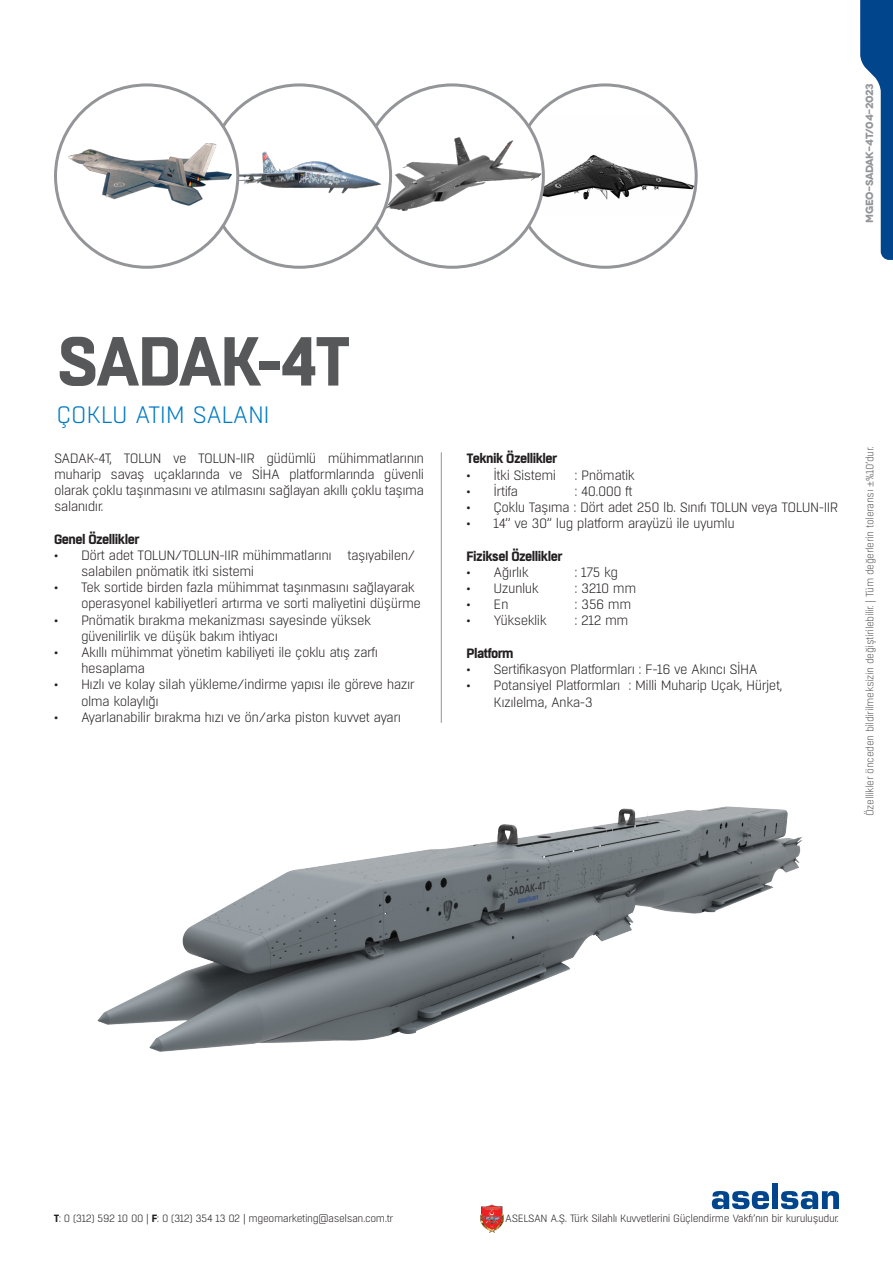
<style>
.page{position:relative;width:893px;height:1263px;background:#fff}
.page>*{position:absolute;margin:0;border:0;box-sizing:border-box;transform-origin:0 0}
.t1{font:700 69.15px "Boxed";letter-spacing:-.04em;color:#57585a}
.t2{font:300 23.7px "Boxed";letter-spacing:-.015em;color:#007ac2}
.t3{font:300 13.5px/16.2px "Boxed";letter-spacing:-.04em;color:#231f20}
.sda{font:700 13.5px "Boxed";letter-spacing:-.04em;color:#231f20}
.t4{font:300 10.5px "Boxed";letter-spacing:-.04em;color:#231f20}
.t5{font:300 10.5px "Boxed";letter-spacing:-.04em;color:#57585a}
.t6{font:700 10.5px "Novecentowide";letter-spacing:-.045em;color:#939598}
.s1{font-family:"Minion Pro";font-weight:400}
.s2{font-weight:700}
</style>
<div class="page">
<img style="left:480px;top:1204px;width:23px;height:28px">
<svg style="left:712px;top:1191px;width:57px;height:18px"></svg>
<div style="left:772px;top:1183px;width:6px;height:26px;background:#01468c"></div>
<svg style="left:781px;top:1191px;width:58px;height:18px"></svg>
<svg style="left:860px;top:0;width:33px;height:260px"></svg>
<img style="left:522px;top:116px;width:174px;height:99px">
<div style="left:361px;top:85px;width:182px;height:182px;background:#fff;border-radius:50%"></div>
<img style="left:382px;top:137px;width:161px;height:78px">
<div style="left:208px;top:85px;width:183px;height:182px;background:#fff;border-radius:50%"></div>
<img style="left:238px;top:142px;width:153px;height:68px">
<img style="left:56px;top:118px;width:182px;height:117px">
<hr style="left:441px;top:452px;width:1px;height:271px;background:#939598">
<img style="left:97px;top:806px;width:705px;height:246px">
<p class="t6" style="left:863px;top:223px;width:141px;rotate:-90deg">MGEO-SADAK-4T/04-2023</p>
<p class="t1" style="left:57px;top:315px;width:296px">SADAK-4T</p>
<p class="t2" style="left:57px;top:400px;width:215px">ÇOKLU ATIM SALANI</p>
<p class="t3" style="left:54px;top:450px;width:372px;text-align:justify">SADAK-4T, TOLUN ve TOLUN-IIR güdümlü mühimmatlarının muharip savaş uçaklarında ve SİHA platformlarında güvenli olarak çoklu taşınmasını ve atılmasını sağlayan akıllı çoklu taşıma salanıdır.</p>
<p class="sda" style="left:54px;top:530px;width:87px">Genel Özellikler</p>
<p class="t3" style="left:81px;top:547px;width:336px;text-indent:-27px">• Dört adet TOLUN/TOLUN-IIR mühimmatlarını taşıyabilen/ salabilen pnömatik itki sistemi</p>
<p class="t3" style="left:81px;top:580px;width:342px;text-indent:-27px">• Tek sortide birden fazla mühimmat taşınmasını sağlayarak operasyonel kabiliyetleri artırma ve sorti maliyetini düşürme</p>
<p class="t3" style="left:81px;top:612px;width:292px;text-indent:-27px">• Pnömatik bırakma mekanizması sayesinde yüksek güvenilirlik ve düşük bakım ihtiyacı</p>
<p class="t3" style="left:81px;top:644px;width:299px;text-indent:-27px">• Akıllı mühimmat yönetim kabiliyeti ile çoklu atış zarfı hesaplama</p>
<p class="t3" style="left:81px;top:677px;width:335px;text-indent:-27px">• Hızlı ve kolay silah yükleme/indirme yapısı ile göreve hazır olma kolaylığı</p>
<p class="t3" style="left:54px;top:709px;width:349px">• Ayarlanabilir bırakma hızı ve ön/arka piston kuvvet ayarı</p>
<p class="sda" style="left:467px;top:449px;width:92px">Teknik Özellikler</p>
<p class="t3" style="left:467px;top:467px;width:91px">• İtki Sistemi</p>
<p class="t3" style="left:575px;top:467px;width:62px">: Pnömatik</p>
<p class="t3" style="left:467px;top:483px;width:53px">• İrtifa</p>
<p class="t3" style="left:575px;top:483px;width:60px">: 40.000 ft</p>
<p class="t3" style="left:467px;top:499px;width:373px">• Çoklu Taşıma : Dört adet 250 lb. Sınıfı TOLUN veya TOLUN-IIR</p>
<p class="t3" style="left:467px;top:515px;width:270px">• 14’’ ve 30’’ lug platform arayüzü ile uyumlu</p>
<p class="sda" style="left:467px;top:547px;width:97px">Fiziksel Özellikler</p>
<p class="t3" style="left:467px;top:564px;width:64px">• Ağırlık</p>
<p class="t3" style="left:575px;top:564px;width:45px">: 175 kg</p>
<p class="t3" style="left:467px;top:580px;width:74px">• Uzunluk</p>
<p class="t3" style="left:575px;top:580px;width:63px">: 3210 mm</p>
<p class="t3" style="left:467px;top:596px;width:44px">• En</p>
<p class="t3" style="left:575px;top:596px;width:58px">: 356 mm</p>
<p class="t3" style="left:467px;top:613px;width:82px">• Yükseklik</p>
<p class="t3" style="left:575px;top:613px;width:55px">: 212 mm</p>
<p class="sda" style="left:467px;top:644px;width:49px">Platform</p>
<p class="t3" style="left:467px;top:662px;width:293px">• Sertifikasyon Platformları : F-16 ve Akıncı SİHA</p>
<p class="t3" style="left:494px;top:678px;width:291px;text-indent:-27px">• Potansiyel Platformları : Milli Muharip Uçak, Hürjet,<br>Kızılelma, Anka-3</p>
<p class="t5" style="left:863px;top:816px;width:371px;rotate:-90deg">Özellikler önceden bildirilmeksizin değiştirilebilir. | Tüm değerlerin toleransı <span class="s1">±</span>%10’dur.</p>
<p class="t4" style="left:54px;top:1212px;width:341px"><span class="s2">T</span>: 0 (312) 592 10 00 | <span class="s2">F</span>: 0 (312) 354 13 02 | mgeomarketing@aselsan.com.tr</p>
<p class="t4" style="left:505px;top:1212px;width:335px">ASELSAN A.Ş. Türk Silahlı Kuvvetlerini Güçlendirme Vakfı’nın bir kuruluşudur.</p>
</div>
